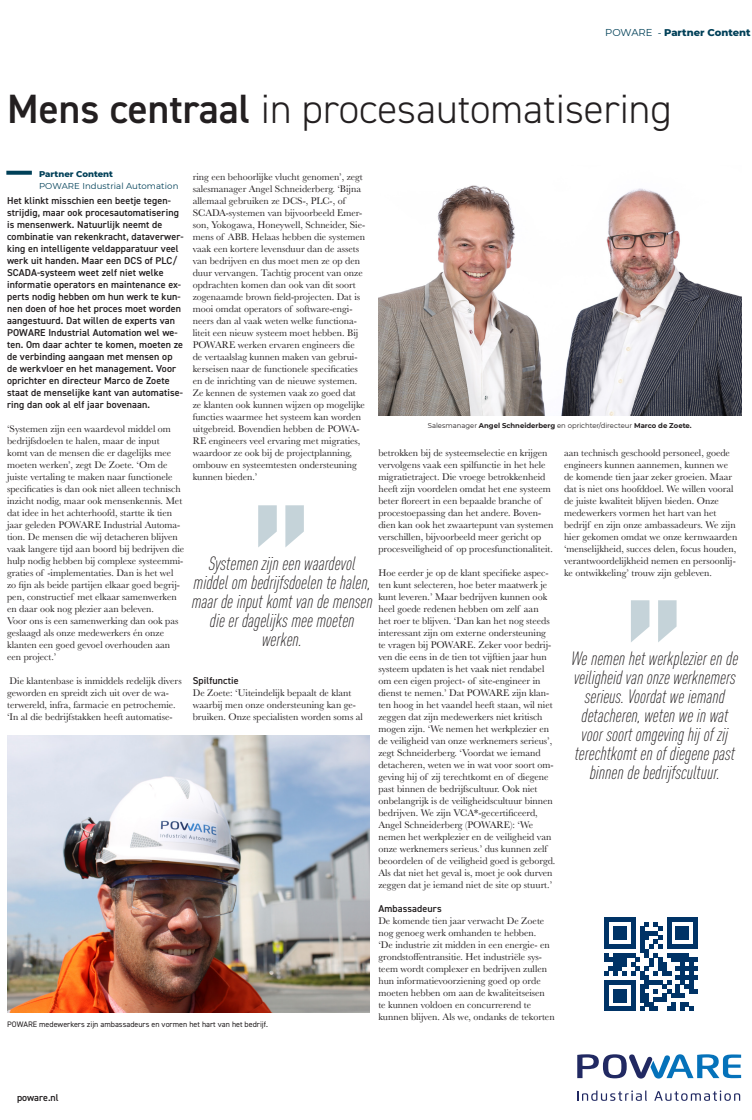
<style>
.page{position:relative;width:752px;height:1120px;background:#fff}
.page>*{position:absolute;margin:0;border:0;box-sizing:border-box;transform-origin:0 0}
.t1{font:600 156.3px "DIN2014";color:#004058}
.t2{font:300 41px "DIN2014";color:#231f20}
.t3{font:italic 300 condensed 19px/19px "DIN Pro";color:#231f20;text-align:center}
.t4{font:10px/12px "Baskerville";color:#231f20}
.t5{font:600 10px/12px "DIN2014";letter-spacing:.01em;color:#231f20}
.t6{font:800 10px "Montserrat";color:#004058}
.t7{font:8.6px "Montserrat";letter-spacing:.01em;color:#004058}
.t8{font:800 8.6px "Montserrat";color:#004058}
.t9{font:8px "DIN2014";color:#231f20}
.Bildtext{font:7px "Montserrat";color:#231f20}
.s1{font-weight:400}
.s2{font-weight:600}
.s3{font-weight:700}
</style>
<div class="page">
<svg style="left:6px;top:171px;width:26px;height:4px"></svg>
<img style="left:378px;top:185px;width:362px;height:230px">
<img style="left:7px;top:736px;width:362px;height:276px">
<svg style="left:577px;top:1090px;width:69px;height:11px"></svg>
<svg style="left:654px;top:1090px;width:85px;height:11px"></svg>
<svg style="left:577px;top:1054px;width:163px;height:24px"></svg>
<svg style="left:604px;top:917px;width:93px;height:94px"></svg>
<p class="t6" style="left:605px;top:25px;width:147px"><span class="s1">POWARE -</span> Partner Content</p>
<p class="t2" style="left:7px;top:84px;width:665px"><span class="s2">Mens centraal</span> in procesautomatisering</p>
<p class="t8" style="left:39px;top:168px;width:75px">Partner Content</p>
<p class="t7" style="left:39px;top:180px;width:141px">POWARE Industrial Automation</p>
<p class="t4" style="left:193px;top:171px;width:174px">ring een behoorlijke vlucht genomen’, zegt salesmanager Angel Schneiderberg. ‘Bijna allemaal gebruiken ze DCS-, PLC-, of SCADA-systemen van bijvoorbeeld Emer&shy;son, Yokogawa, Honeywell, Schneider, Sie&shy;mens of ABB. Helaas hebben die systemen vaak een kortere levensduur dan de assets van bedrijven en dus moet men ze op den duur vervangen. Tachtig procent van onze opdrachten komen dan ook van dit soort zogenaamde brown field-projecten. Dat is mooi omdat operators of software-engi&shy;neers dan al vaak weten welke functiona&shy;liteit een nieuw systeem moet hebben. Bij POWARE werken ervaren engineers die de vertaalslag kunnen maken van gebrui&shy;kerseisen naar de functionele specificaties en de inrichting van de nieuwe systemen.<br>Ze kennen de systemen vaak zo goed dat ze klanten ook kunnen wijzen op mogelijke functies waarmee het systeem kan worden uitgebreid. Bovendien hebben de POWA-RE engineers veel ervaring met migraties, waardoor ze ook bij de projectplanning, ombouw en systeemtesten ondersteuning kunnen bieden.’</p>
<p class="t5" style="left:7px;top:194px;width:178px">Het klinkt misschien een beetje tegen&shy;strijdig, maar ook procesautomatisering is mensenwerk. Natuurlijk neemt de combinatie van rekenkracht, dataverwer&shy;king en intelligente veldapparatuur veel werk uit handen. Maar een DCS of PLC/ SCADA-systeem weet zelf niet welke informatie operators en maintenance ex&shy;perts nodig hebben om hun werk te kun&shy;nen doen of hoe het proces moet worden aangestuurd. Dat willen de experts van POWARE Industrial Automation wel we&shy;ten. Om daar achter te komen, moeten ze de verbinding aangaan met mensen op de werkvloer en het management. Voor oprichter en directeur Marco de Zoete staat de menselijke kant van automatise&shy;ring dan ook al elf jaar bovenaan.</p>
<p class="t4" style="left:7px;top:423px;width:176px">‘Systemen zijn een waardevol middel om bedrijfsdoelen te halen, maar de input komt van de mensen die er dagelijks mee moeten werken’, zegt De Zoete. ‘Om de juiste vertaling te maken naar functionele specificaties is dan ook niet alleen technisch inzicht nodig, maar ook mensenkennis. Met dat idee in het achterhoofd, startte ik tien</p>
<p class="t4" style="left:7px;top:519px;width:178px">jaar geleden POWARE Industrial Automa&shy;tion. De mensen die wij detacheren blijven vaak langere tijd aan boord bij bedrijven die hulp nodig hebben bij complexe systeemmi&shy;graties of -implementaties. Dan is het wel zo fijn als beide partijen elkaar goed begrij&shy;pen, constructief met elkaar samenwerken en daar ook nog plezier aan beleven.</p>
<p class="t4" style="left:7px;top:615px;width:173px">Voor ons is een samenwerking dan ook pas geslaagd als onze medewerkers én onze klanten een goed gevoel overhouden aan een project.’</p>
<p class="t4" style="left:7px;top:675px;width:176px">Die klantenbase is inmiddels redelijk divers geworden en spreidt zich uit over de wa&shy;terwereld, infra, farmacie en petrochemie. ‘In al die bedrijfstakken heeft automatise-</p>
<p class="Bildtext" style="left:427px;top:420px;width:265px">Salesmanager <span class="s3">Angel Schneiderberg</span> en oprichter/directeur <span class="s3">Marco de Zoete.</span></p>
<p class="t4" style="left:378px;top:447px;width:177px">betrokken bij de systeemselectie en krijgen vervolgens vaak een spilfunctie in het hele migratietraject. Die vroege betrokkenheid heeft zijn voordelen omdat het ene systeem beter floreert in een bepaalde branche of procestoepassing dan het andere. Boven&shy;dien kan ook het zwaartepunt van systemen verschillen, bijvoorbeeld meer gericht op procesveiligheid of op procesfunctionaliteit.</p>
<p class="t4" style="left:378px;top:567px;width:177px">Hoe eerder je op de klant specifieke aspec&shy;ten kunt selecteren, hoe beter maatwerk je kunt leveren.’ Maar bedrijven kunnen ook heel goede redenen hebben om zelf aan het roer te blijven. ‘Dan kan het nog steeds interessant zijn om externe ondersteuning te vragen bij POWARE. Zeker voor bedrij&shy;ven die eens in de tien tot vijftien jaar hun systeem updaten is het vaak niet rendabel om een eigen project- of site-engineer in dienst te nemen.’ Dat POWARE zijn klan&shy;ten hoog in het vaandel heeft staan, wil niet zeggen dat zijn medewerkers niet kritisch mogen zijn. ‘We nemen het werkplezier en de veiligheid van onze werknemers serieus’, zegt Schneiderberg. ‘Voordat we iemand detacheren, weten we in wat voor soort om&shy;geving hij of zij terechtkomt en of diegene past binnen de bedrijfscultuur. Ook niet onbelangrijk is de veiligheidscultuur binnen bedrijven. We zijn VCA*-gecertificeerd,</p>
<p class="t4" style="left:378px;top:819px;width:178px">Angel Schneiderberg (POWARE): ‘We nemen het werkplezier en de veiligheid van onze werknemers serieus.’ dus kunnen zelf beoordelen of de veiligheid goed is geborgd.<br>Als dat niet het geval is, moet je ook durven zeggen dat je iemand niet de site op stuurt.’</p>
<p class="t5" style="left:378px;top:902px;width:65px">Ambassadeurs</p>
<p class="t4" style="left:378px;top:915px;width:178px">De komende tien jaar verwacht De Zoete nog genoeg werk omhanden te hebben.<br>‘De industrie zit midden in een energie- en grondstoffentransitie. Het industriële sys&shy;teem wordt complexer en bedrijven zullen hun informatievoorziening goed op orde moeten hebben om aan de kwaliteitseisen te kunnen voldoen en concurrerend te kunnen blijven. Als we, ondanks de tekorten</p>
<p class="t4" style="left:563px;top:447px;width:175px">aan technisch geschoold personeel, goede engineers kunnen aannemen, kunnen we de komende tien jaar zeker groeien. Maar dat is niet ons hoofddoel. We willen vooral de juiste kwaliteit blijven bieden. Onze medewerkers vormen het hart van het bedrijf en zijn onze ambassadeurs. We zijn hier gekomen omdat we onze kernwaarden ‘menselĳkheid, succes delen, focus houden, verantwoordelĳkheid nemen en persoonlĳ&shy;ke ontwikkeling’ trouw zijn gebleven.</p>
<h1 class="t1" style="left:252px;top:460px;width:62px">”</h1>
<p class="t3" style="left:192px;top:552px;width:182px">Systemen zijn een waardevol middel om bedrijfsdoelen te halen, maar de input komt van de mensen die er dagelijks mee moeten werken.</p>
<h1 class="t1" style="left:624px;top:555px;width:62px">”</h1>
<p class="t3" style="left:571px;top:647px;width:168px">We nemen het werkplezier en de veiligheid van onze werknemers serieus. Voordat we iemand detacheren, weten we in wat voor soort omgeving hij of zij terechtkomt en of diegene past binnen de bedrijfscultuur.</p>
<p class="t5" style="left:193px;top:674px;width:47px">Spilfunctie</p>
<p class="t4" style="left:193px;top:687px;width:172px">De Zoete: ‘Uiteindelijk bepaalt de klant waarbij men onze ondersteuning kan ge&shy;bruiken. Onze specialisten worden soms al</p>
<p class="t9" style="left:7px;top:1019px;width:262px">POWARE medewerkers zijn ambassadeurs en vormen het hart van het bedrijf.</p>
<p class="t5" style="left:17px;top:1091px;width:43px">poware.nl</p>
</div>
